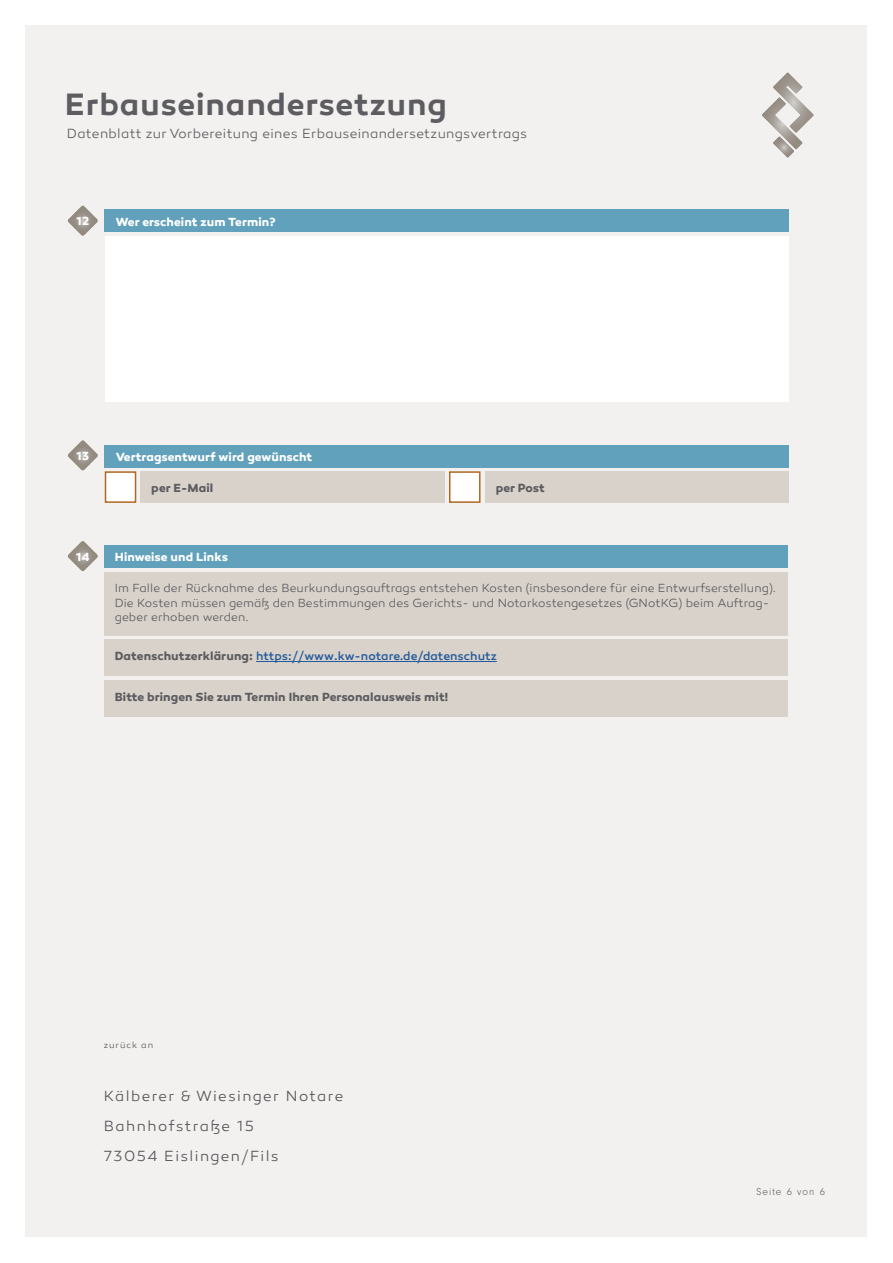
<style>
.page{position:relative;width:893px;height:1263px;background:#fff}
.page>*{position:absolute;margin:0;border:0;box-sizing:border-box;transform-origin:0 0}
.t1{font:600 31.5px "Canaro";letter-spacing:.025em;color:#5d5d61}
.t2{font:300 15px/30px "Canaro";letter-spacing:.095em;color:#55565a}
.t3{font:300 13.5px "Canaro";letter-spacing:.025em;color:#5d5d61}
.t4{font:300 12px/14.4px "Canaro";letter-spacing:.005em;color:#5d5d61}
.t5{font:700 12px "Canaro";letter-spacing:.005em;color:#fff}
.t6{font:700 12px "Canaro";letter-spacing:.005em;color:#5d5d61}
.t7{font:500 12px "Canaro";letter-spacing:.005em;color:#245a9c}
.t8{font:300 10.5px "Neuzeit Gro";letter-spacing:.1em;color:#5d5d61}
.t9{font:300 9px "Canaro";letter-spacing:.1em;color:#55565a}
.s1{font-weight:700;color:#5d5d61}
</style>
<div class="page">
<div style="left:26px;top:26px;width:841px;height:1211px;background:#f3f1ef"></div>
<svg style="left:762px;top:73px;width:52px;height:85px"></svg>
<div style="left:105px;top:471px;width:31px;height:32px;background:#fff;border:2px solid #af6821"></div>
<div style="left:105px;top:209px;width:684px;height:23px;background:#62a1bb"></div>
<div style="left:105px;top:445px;width:684px;height:22px;background:#62a1bb"></div>
<div style="left:140px;top:471px;width:305px;height:32px;background:#d8d2ca"></div>
<div style="left:485px;top:471px;width:304px;height:32px;background:#d8d2ca"></div>
<div style="left:449px;top:471px;width:31px;height:32px;background:#fff;border:2px solid #af6821"></div>
<div style="left:104px;top:545px;width:684px;height:22px;background:#62a1bb"></div>
<div style="left:104px;top:572px;width:684px;height:63px;background:#d8d2ca"></div>
<div style="left:104px;top:640px;width:684px;height:36px;background:#d8d2ca"></div>
<hr style="left:256px;top:661px;width:241px;height:1px;background:#245a9c">
<div style="left:104px;top:680px;width:684px;height:36px;background:#d8d2ca"></div>
<div style="left:105px;top:236px;width:683px;height:166px;background:#fff"></div>
<svg style="left:68px;top:206px;width:30px;height:30px"></svg>
<svg style="left:68px;top:440px;width:30px;height:31px"></svg>
<svg style="left:68px;top:541px;width:30px;height:30px"></svg>
<h1 class="t1" style="left:65px;top:85px;width:383px">Erbauseinandersetzung</h1>
<p class="t3" style="left:67px;top:126px;width:462px">Datenblatt zur Vorbereitung eines Erbauseinandersetzungsvertrags</p>
<p class="t5" style="left:77px;top:214px;width:14px">12</p>
<p class="t5" style="left:116px;top:214px;width:161px">Wer erscheint zum Termin?</p>
<p class="t5" style="left:77px;top:448px;width:14px">13</p>
<p class="t5" style="left:76px;top:549px;width:15px">14</p>
<p class="t5" style="left:116px;top:449px;width:198px">Vertragsentwurf wird gewünscht</p>
<p class="t6" style="left:151px;top:480px;width:64px">per E-Mail</p>
<p class="t6" style="left:496px;top:480px;width:51px">per Post</p>
<p class="t5" style="left:115px;top:549px;width:115px">Hinweise und Links</p>
<p class="t4" style="left:115px;top:581px;width:663px">Im Falle der Rücknahme des Beurkundungsauftrags entstehen Kosten (insbesondere für eine Entwurfserstellung).<br>Die Kosten müssen gemäß den Bestimmungen des Gerichts- und Notarkostengesetzes (GNotKG) beim Auftrag&shy;geber erhoben werden.</p>
<p class="t7" style="left:115px;top:649px;width:383px"><span class="s1">Datenschutzerklärung:</span> https://www.kw-notare.de/datenschutz</p>
<p class="t6" style="left:115px;top:689px;width:335px">Bitte bringen Sie zum Termin Ihren Personalausweis mit!</p>
<p class="t9" style="left:104px;top:1040px;width:51px">zurück an</p>
<p class="t2" style="left:104px;top:1081px;width:241px">Kälberer &amp; Wiesinger Notare<br>Bahnhofstraße 15<br>73054 Eislingen/Fils</p>
<p class="t8" style="left:756px;top:1186px;width:70px">Seite 6 von 6</p>
</div>
